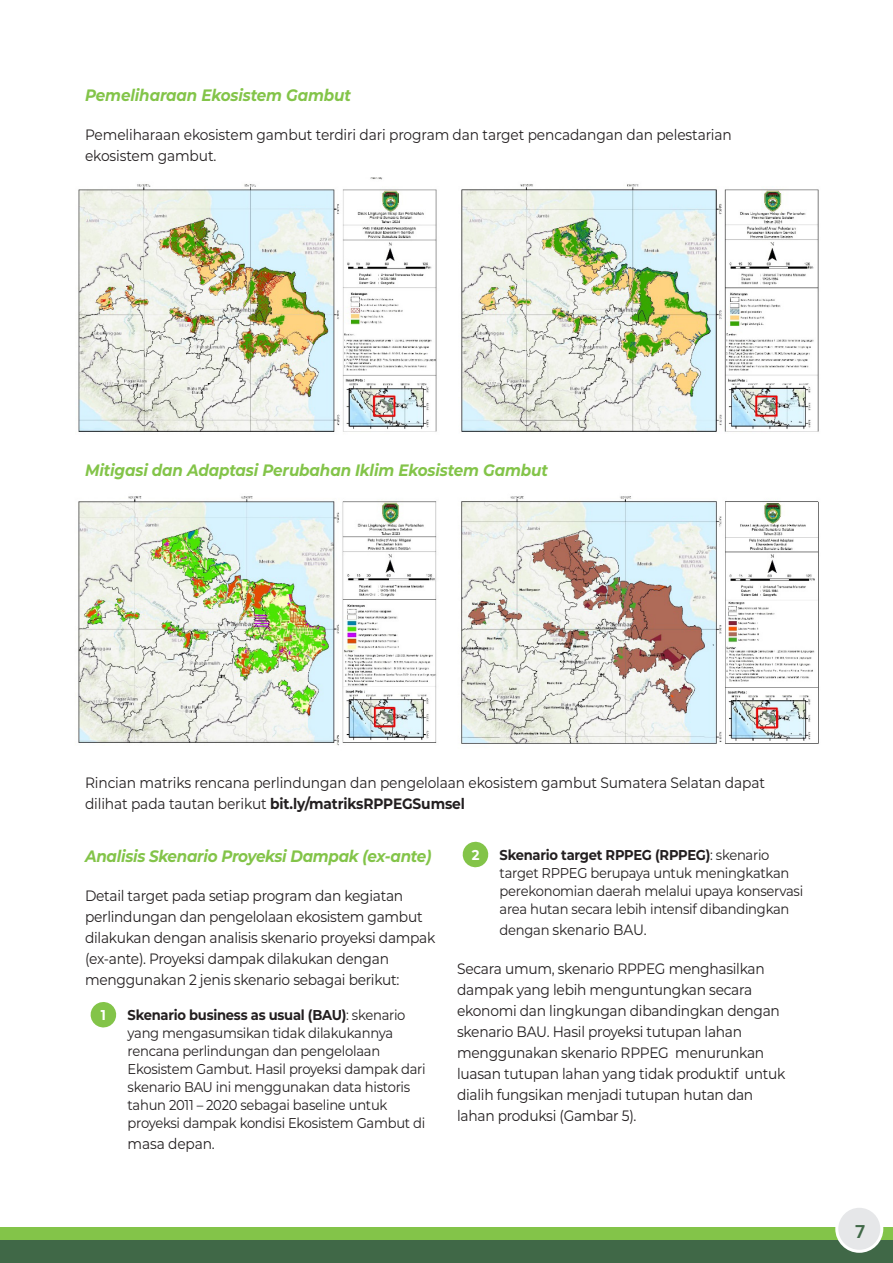
<style>
.page{position:relative;width:893px;height:1263px;background:#fff}
.page>*{position:absolute;margin:0;border:0;box-sizing:border-box;transform-origin:0 0}
.t1{font:700 18px "Roboto";color:#406847}
.Heading_2{font:italic 700 16.5px "Montserrat";letter-spacing:-.01em;color:#83c449;scale:.92 1}
.t2{font:15px/21px "Montserrat";letter-spacing:-.02em;color:#231f20;scale:.92 1}
.t3{font:14.25px/18px "Montserrat";letter-spacing:-.02em;color:#231f20;scale:.92 1}
.t4{font:700 14.25px "Montserrat";color:#fff;scale:.92 1}
.s1{font-weight:700}
.s2{font-size:14.25px}
</style>
<div class="page">
<div style="left:0;top:1239px;width:893px;height:24px;background:#406847"></div>
<div style="left:0;top:1227px;width:893px;height:12px;background:#83c449"></div>
<div style="left:837px;top:1206px;width:45px;height:45px;background:#e6e7e9;border-radius:50%"></div>
<div style="left:835px;top:1205px;width:48px;height:48px;border:3px solid #fff;border-radius:50%"></div>
<img style="left:78px;top:177px;width:359px;height:255px">
<img style="left:461px;top:184px;width:358px;height:248px">
<img style="left:78px;top:496px;width:359px;height:250px">
<img style="left:461px;top:496px;width:358px;height:248px">
<svg style="left:103px;top:1002px;width:14px;height:25px"></svg>
<svg style="left:475px;top:842px;width:14px;height:25px"></svg>
<p class="Heading_2" style="left:85px;top:83px;width:291px">Pemeliharaan Ekosistem Gambut</p>
<p class="t2" style="left:85px;top:123px;width:705px">Pemeliharaan ekosistem gambut terdiri dari program dan target pencadangan dan pelestarian ekosistem gambut.</p>
<p class="Heading_2" style="left:85px;top:459px;width:505px">Mitigasi dan Adaptasi Perubahan Iklim Ekosistem Gambut</p>
<p class="t2" style="left:85px;top:771px;width:740px">Rincian matriks rencana perlindungan dan pengelolaan ekosistem gambut Sumatera Selatan dapat dilihat pada tautan berikut <span class="s1">bit.ly/matriksRPPEGSumsel</span></p>
<p class="Heading_2" style="left:85px;top:844px;width:378px">Analisis Skenario Proyeksi Dampak (ex-ante)</p>
<p class="t2" style="left:85px;top:884px;width:382px">Detail target pada setiap program dan kegiatan perlindungan dan pengelolaan ekosistem gambut dilakukan dengan analisis skenario proyeksi dampak (ex-ante). Proyeksi dampak dilakukan dengan menggunakan 2 jenis skenario sebagai berikut:</p>
<p class="t4" style="left:101px;top:1005px;width:7px">1</p>
<p class="t3" style="left:128px;top:1006px;width:325px"><span class="s1">Skenario business as usual (BAU)</span>: skenario yang mengasumsikan tidak dilakukannya rencana perlindungan dan pengelolaan Ekosistem Gambut. Hasil proyeksi dampak dari skenario BAU ini menggunakan data historis tahun 2011 – 2020 sebagai baseline untuk proyeksi dampak kondisi Ekosistem Gambut di</p>
<p class="t2" style="left:128px;top:1133px;width:96px">masa depan.</p>
<p class="t4" style="left:472px;top:845px;width:8px">2</p>
<p class="t3" style="left:500px;top:845px;width:331px"><span class="s1">Skenario target RPPEG (RPPEG)</span>: skenario target RPPEG berupaya untuk meningkatkan perekonomian daerah melalui upaya konservasi area hutan secara lebih intensif dibandingkan</p>
<p class="t2" style="left:500px;top:919px;width:161px"><span class="s2">dengan</span> skenario BAU.</p>
<p class="t2" style="left:457px;top:957px;width:358px">Secara umum, skenario RPPEG menghasilkan dampak yang lebih menguntungkan secara ekonomi dan lingkungan dibandingkan dengan skenario BAU. Hasil proyeksi tutupan lahan menggunakan skenario RPPEG menurunkan luasan tutupan lahan yang tidak produktif untuk dialih fungsikan menjadi tutupan hutan dan lahan produksi (Gambar 5).</p>
<p class="t1" style="left:855px;top:1219px;width:12px">7</p>
</div>
